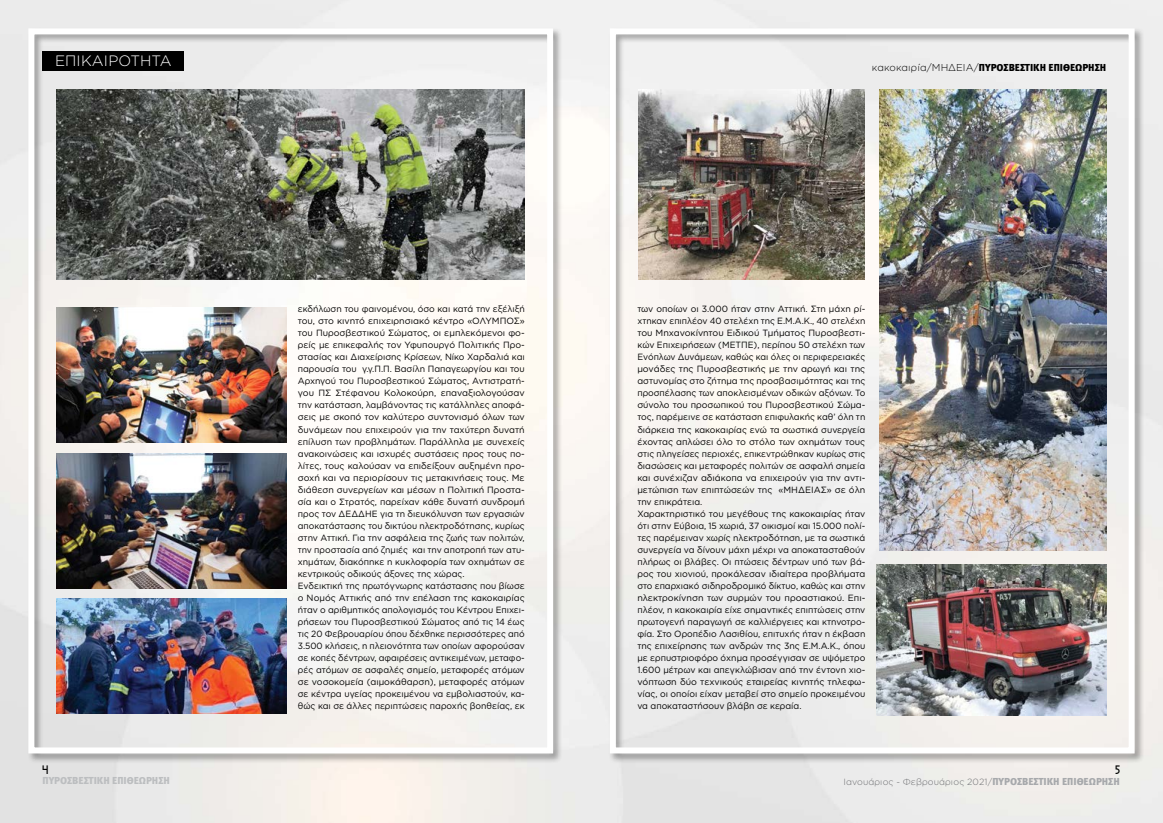
<style>
.page{position:relative;width:1163px;height:823px;background:#fff}
.page>*{position:absolute;margin:0;border:0;box-sizing:border-box;transform-origin:0 0}
.t1{font:300 15px "Gotham Greek";color:#fff}
.t2{font:10px "Meta Black Greek Caps";color:#000}
.t3{font:10px "Meta Black Greek Caps";color:#bcbec0}
.t4{font:10px "Star Avenue";color:#000}
.t5{font:9px/12px "Gotham Greek";color:#000}
.t6{font:300 9px "Gotham Greek";color:#6d6e71}
.s1{font-family:"Gotham Greek";font-weight:300}
.s2{font-family:"Meta Black Greek Caps";font-weight:400;font-size:10px;color:#a7a9ac}
</style>
<div class="page">
<div style="left:27px;top:27px;width:535px;height:735px;background:#000;opacity:.35"></div>
<div style="left:28px;top:28px;width:525px;height:725px;border:6px solid #fff"></div>
<div style="left:608px;top:27px;width:536px;height:735px;background:#000;opacity:.35"></div>
<div style="left:609px;top:28px;width:525px;height:725px;border:6px solid #fff"></div>
<div style="left:43px;top:51px;width:141px;height:20px;background:#000"></div>
<img style="left:57px;top:90px;width:467px;height:189px">
<img style="left:876px;top:564px;width:230px;height:151px">
<img style="left:638px;top:90px;width:226px;height:189px">
<img style="left:879px;top:90px;width:227px;height:460px">
<img style="left:57px;top:598px;width:229px;height:115px">
<img style="left:57px;top:308px;width:229px;height:134px">
<img style="left:57px;top:453px;width:229px;height:134px">
<h1 class="t1" style="left:55px;top:53px;width:118px">ΕΠΙΚΑΙΡΟΤΗΤΑ</h1>
<h1 class="t1" style="left:61px;top:53px;width:105px">ΠΑΡΟΥΣΙΑΣΗ</h1>
<p class="t4" style="left:43px;top:763px;width:7px">4</p>
<p class="t3" style="left:43px;top:774px;width:129px">ΠΥΡΟΣΒΕΣΤΙΚΗ ΕΠΙΘΕΩΡΗΣΗ</p>
<p class="t5" style="left:298px;top:303px;width:228px">εκδήλωση του φαινομένου, όσο και κατά την εξέλιξή του, στο κινητό επιχειρησιακό κέντρο «ΟΛΥΜΠΟΣ» του Πυροσβεστικού Σώματος, οι εμπλεκόμενοι φο&shy;ρείς με επικεφαλής τον Υφυπουργό Πολιτικής Προ&shy;στασίας και Διαχείρισης Κρίσεων, Νίκο Χαρδαλιά και παρουσία του γ.γ.Π.Π. Βασίλη Παπαγεωργίου και του Αρχηγού του Πυροσβεστικού Σώματος, Αντιστρατή&shy;γου ΠΣ Στέφανου Κολοκούρη, επαναξιολογούσαν την κατάσταση, λαμβάνοντας τις κατάλληλες αποφά&shy;σεις με σκοπό τον καλύτερο συντονισμό όλων των δυνάμεων που επιχειρούν για την ταχύτερη δυνατή επίλυση των προβλημάτων. Παράλληλα με συνεχείς ανακοινώσεις και ισχυρές συστάσεις προς τους πο&shy;λίτες, τους καλούσαν να επιδείξουν αυξημένη προ&shy;σοχή και να περιορίσουν τις μετακινήσεις τους. Με διάθεση συνεργείων και μέσων η Πολιτική Προστα&shy;σία και ο Στρατός, παρείχαν κάθε δυνατή συνδρομή προς τον ΔΕΔΔΗΕ για τη διευκόλυνση των εργασιών αποκατάστασης του δικτύου ηλεκτροδότησης, κυρίως στην Αττική. Για την ασφάλεια της ζωής των πολιτών, την προστασία από ζημιές και την αποτροπή των ατυ&shy;χημάτων, διακόπηκε η κυκλοφορία των οχημάτων σε κεντρικούς οδικούς άξονες της χώρας.<br>Ενδεικτική της πρωτόγνωρης κατάστασης που βίωσε ο Νομός Αττικής από την επέλαση της κακοκαιρίας ήταν ο αριθμητικός απολογισμός του Κέντρου Επιχει&shy;ρήσεων του Πυροσβεστικού Σώματος από τις 14 έως τις 20 Φεβρουαρίου όπου δέχθηκε περισσότερες από 3.500 κλήσεις, η πλειονότητα των οποίων αφορούσαν σε κοπές δέντρων, αφαιρέσεις αντικειμένων, μεταφο&shy;ρές ατόμων σε ασφαλές σημείο, μεταφορές ατόμων σε νοσοκομεία (αιμοκάθαρση), μεταφορές ατόμων σε κέντρα υγείας προκειμένου να εμβολιαστούν, κα&shy;θώς και σε άλλες περιπτώσεις παροχής βοηθείας, εκ</p>
<p class="t2" style="left:871px;top:61px;width:236px"><span class="s1">κακοκαιρία/ΜΗΔΕΙΑ/</span>ΠΥΡΟΣΒΕΣΤΙΚΗ ΕΠΙΘΕΩΡΗΣΗ</p>
<p class="t2" style="left:875px;top:61px;width:246px"><span class="s1">παρουσίαση/υπηρεσία/</span>ΠΥΡΟΣΒΕΣΤΙΚΗ ΕΠΙΘΕΩΡΗΣΗ</p>
<p class="t5" style="left:637px;top:303px;width:229px">των οποίων οι 3.000 ήταν στην Αττική. Στη μάχη ρί&shy;χτηκαν επιπλέον 40 στελέχη της Ε.Μ.Α.Κ., 40 στελέχη του Μηχανοκίνητου Ειδικού Τμήματος Πυροσβεστι&shy;κών Επιχειρήσεων (ΜΕΤΠΕ), περίπου 50 στελέχη των Ενόπλων Δυνάμεων, καθώς και όλες οι περιφερειακές μονάδες της Πυροσβεστικής με την αρωγή και της αστυνομίας στο ζήτημα της προσβασιμότητας και της προσπέλασης των αποκλεισμένων οδικών αξόνων. Το σύνολο του προσωπικού του Πυροσβεστικού Σώμα&shy;τος, παρέμεινε σε κατάσταση επιφυλακής καθ’ όλη τη διάρκεια της κακοκαιρίας ενώ τα σωστικά συνεργεία έχοντας απλώσει όλο το στόλο των οχημάτων τους στις πληγείσες περιοχές, επικεντρώθηκαν κυρίως στις διασώσεις και μεταφορές πολιτών σε ασφαλή σημεία και συνέχιζαν αδιάκοπα να επιχειρούν για την αντι&shy;μετώπιση των επιπτώσεών της «ΜΗΔΕΙΑΣ» σε όλη την επικράτεια.<br>Χαρακτηριστικό του μεγέθους της κακοκαιρίας ήταν ότι στην Εύβοια, 15 χωριά, 37 οικισμοί και 15.000 πολί&shy;τες παρέμειναν χωρίς ηλεκτροδότηση, με τα σωστικά συνεργεία να δίνουν μάχη μέχρι να αποκατασταθούν πλήρως οι βλάβες. Οι πτώσεις δέντρων υπό των βά&shy;ρος του χιονιού, προκάλεσαν ιδιαίτερα προβλήματα στο επαρχιακό σιδηροδρομικό δίκτυο, καθώς και στην ηλεκτροκίνηση των συρμών του προαστιακού. Επι&shy;πλέον, η κακοκαιρία είχε σημαντικές επιπτώσεις στην πρωτογενή παραγωγή σε καλλιέργειες και κτηνοτρο&shy;φία. Στο Οροπέδιο Λασιθίου, επιτυχής ήταν η έκβαση της επιχείρησης των ανδρών της 3ης Ε.Μ.Α.Κ., όπου με ερπυστριοφόρο όχημα προσέγγισαν σε υψόμετρο 1.600 μέτρων και απεγκλώβισαν από την έντονη χιο&shy;νόπτωση δύο τεχνικούς εταιρείας κινητής τηλεφω&shy;νίας, οι οποίοι είχαν μεταβεί στο σημείο προκειμένου να αποκαταστήσουν βλάβη σε κεραία.</p>
<p class="t4" style="left:1115px;top:763px;width:6px">5</p>
<p class="t6" style="left:843px;top:776px;width:278px">Ιανουάριος - Φεβρουάριος 2021/<span class="s2">ΠΥΡΟΣΒΕΣΤΙΚΗ ΕΠΙΘΕΩΡΗΣΗ</span></p>
</div>
